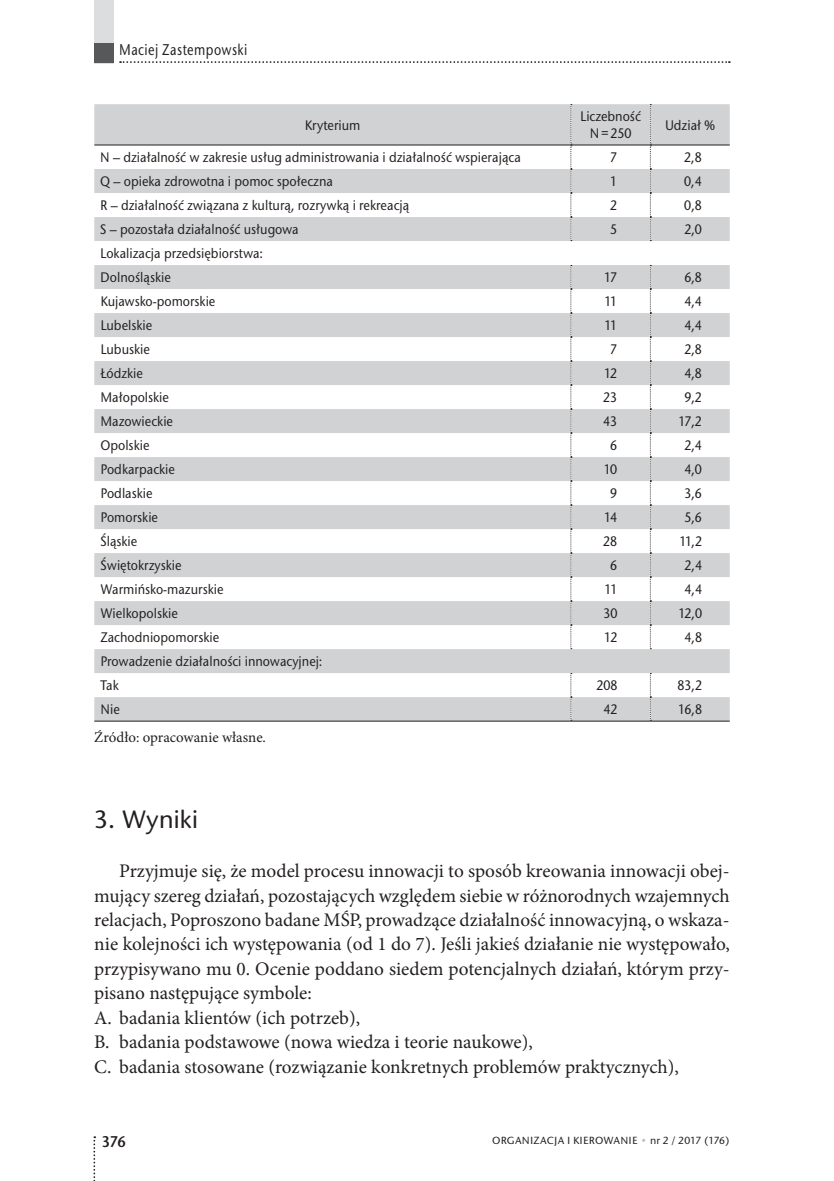
<style>
.page{position:relative;width:834px;height:1181px;background:#fff}
.page>*{position:absolute;margin:0;border:0;box-sizing:border-box;transform-origin:0 0}
.t1{font:500 25.38px "Stone Sans Itc TOT";letter-spacing:-.005em;color:#231f20}
.t2{font:19.25px/24.5px "Minion Pro";color:#231f20}
.t3{font:500 15.75px "Stone Sans Itc TOT";letter-spacing:.03em;color:#231f20;scale:.8 1}
.t4{font:15.75px "Stone Sans Itc TOT Semi";color:#231f20;scale:.9 1}
.t5{font:14.88px "Minion Pro";color:#231f20}
.t6{font:500 14px/24px "Stone Sans Itc TOT";color:#231f20;scale:.9 1}
.t7{font:500 10.5px "Stone Sans Itc TOT";letter-spacing:.02em;color:#231f20}
.s1{color:#bcbdc0}
</style>
<div class="page">
<svg style="left:93px;top:1136px;width:2px;height:45px"></svg>
<svg style="left:120px;top:61px;width:609px;height:2px"></svg>
<div style="left:94px;top:0;width:20px;height:63px;background:#dcdddf"></div>
<div style="left:94px;top:43px;width:20px;height:20px;background:#57585a"></div>
<svg style="left:94px;top:104px;width:635px;height:616px;fill:#d1d2d4"></svg>
<svg style="left:570px;top:104px;width:1px;height:137px"></svg>
<svg style="left:649px;top:104px;width:2px;height:137px"></svg>
<svg style="left:570px;top:265px;width:1px;height:384px"></svg>
<svg style="left:649px;top:265px;width:2px;height:384px"></svg>
<svg style="left:570px;top:673px;width:1px;height:47px"></svg>
<svg style="left:649px;top:673px;width:2px;height:47px"></svg>
<hr style="left:94px;top:145px;width:476px;height:1px;background:#231f20">
<hr style="left:570px;top:145px;width:80px;height:1px;background:#231f20">
<hr style="left:650px;top:145px;width:79px;height:1px;background:#231f20">
<hr style="left:94px;top:720px;width:476px;height:1px;background:#231f20">
<hr style="left:570px;top:720px;width:80px;height:1px;background:#231f20">
<hr style="left:650px;top:720px;width:79px;height:1px;background:#231f20">
<p class="t3" style="left:119px;top:40px;width:162px">Maciej Zastempowski</p>
<p class="t6" style="left:305px;top:113px;width:63px">Kryterium</p>
<p class="t6" style="left:580px;top:108px;width:69px;line-height:16.8px;text-align:center">Liczebność<br>N=250</p>
<p class="t6" style="left:665px;top:113px;width:57px">Udział %</p>
<p class="t6" style="left:100px;top:145px;width:469px">N – działalność w zakresie usług administrowania i działalność wspierająca</p>
<p class="t6" style="left:610px;top:145px;width:9px">7</p>
<p class="t6" style="left:684px;top:145px;width:21px">2,8</p>
<p class="t6" style="left:100px;top:169px;width:260px">Q – opieka zdrowotna i pomoc społeczna</p>
<p class="t6" style="left:610px;top:169px;width:9px">1</p>
<p class="t6" style="left:684px;top:169px;width:21px">0,4</p>
<p class="t6" style="left:100px;top:193px;width:345px">R – działalność związana z kulturą, rozrywką i rekreacją</p>
<p class="t6" style="left:610px;top:193px;width:9px">2</p>
<p class="t6" style="left:684px;top:193px;width:21px">0,8</p>
<p class="t6" style="left:100px;top:217px;width:222px">S – pozostała działalność usługowa</p>
<p class="t6" style="left:610px;top:217px;width:9px">5</p>
<p class="t6" style="left:684px;top:217px;width:21px">2,0</p>
<p class="t6" style="left:100px;top:241px;width:182px">Lokalizacja przedsiębiorstwa:<br>Dolnośląskie</p>
<p class="t6" style="left:604px;top:265px;width:16px">17</p>
<p class="t6" style="left:684px;top:265px;width:21px">6,8</p>
<p class="t6" style="left:100px;top:289px;width:129px">Kujawsko-pomorskie</p>
<p class="t6" style="left:604px;top:289px;width:16px">11</p>
<p class="t6" style="left:684px;top:289px;width:21px">4,4</p>
<p class="t6" style="left:100px;top:313px;width:59px">Lubelskie</p>
<p class="t6" style="left:604px;top:313px;width:16px">11</p>
<p class="t6" style="left:684px;top:313px;width:21px">4,4</p>
<p class="t6" style="left:100px;top:337px;width:57px">Lubuskie</p>
<p class="t6" style="left:610px;top:337px;width:9px">7</p>
<p class="t6" style="left:684px;top:337px;width:21px">2,8</p>
<p class="t6" style="left:100px;top:361px;width:49px">Łódzkie</p>
<p class="t6" style="left:604px;top:361px;width:16px">12</p>
<p class="t6" style="left:684px;top:361px;width:21px">4,8</p>
<p class="t6" style="left:100px;top:385px;width:78px">Małopolskie</p>
<p class="t6" style="left:603px;top:385px;width:17px">23</p>
<p class="t6" style="left:684px;top:385px;width:21px">9,2</p>
<p class="t6" style="left:100px;top:409px;width:82px">Mazowieckie</p>
<p class="t6" style="left:603px;top:409px;width:17px">43</p>
<p class="t6" style="left:678px;top:409px;width:27px">17,2</p>
<p class="t6" style="left:100px;top:433px;width:56px">Opolskie</p>
<p class="t6" style="left:610px;top:433px;width:9px">6</p>
<p class="t6" style="left:684px;top:433px;width:21px">2,4</p>
<p class="t6" style="left:100px;top:457px;width:84px">Podkarpackie</p>
<p class="t6" style="left:603px;top:457px;width:16px">10</p>
<p class="t6" style="left:684px;top:457px;width:21px">4,0</p>
<p class="t6" style="left:100px;top:481px;width:60px">Podlaskie</p>
<p class="t6" style="left:610px;top:481px;width:9px">9</p>
<p class="t6" style="left:684px;top:481px;width:21px">3,6</p>
<p class="t6" style="left:100px;top:505px;width:66px">Pomorskie</p>
<p class="t6" style="left:604px;top:505px;width:16px">14</p>
<p class="t6" style="left:684px;top:505px;width:21px">5,6</p>
<p class="t6" style="left:100px;top:529px;width:43px">Śląskie</p>
<p class="t6" style="left:603px;top:529px;width:17px">28</p>
<p class="t6" style="left:679px;top:529px;width:27px">11,2</p>
<p class="t6" style="left:100px;top:553px;width:92px">Świętokrzyskie</p>
<p class="t6" style="left:610px;top:553px;width:9px">6</p>
<p class="t6" style="left:684px;top:553px;width:21px">2,4</p>
<p class="t6" style="left:100px;top:577px;width:138px">Warmińsko-mazurskie</p>
<p class="t6" style="left:604px;top:577px;width:16px">11</p>
<p class="t6" style="left:684px;top:577px;width:21px">4,4</p>
<p class="t6" style="left:100px;top:601px;width:87px">Wielkopolskie</p>
<p class="t6" style="left:603px;top:601px;width:17px">30</p>
<p class="t6" style="left:678px;top:601px;width:28px">12,0</p>
<p class="t6" style="left:100px;top:625px;width:133px">Zachodniopomorskie</p>
<p class="t6" style="left:604px;top:625px;width:16px">12</p>
<p class="t6" style="left:684px;top:625px;width:21px">4,8</p>
<p class="t6" style="left:100px;top:649px;width:248px">Prowadzenie działalności innowacyjnej:<br>Tak</p>
<p class="t6" style="left:596px;top:673px;width:25px">208</p>
<p class="t6" style="left:677px;top:673px;width:29px">83,2</p>
<p class="t6" style="left:100px;top:697px;width:23px">Nie</p>
<p class="t6" style="left:603px;top:697px;width:17px">42</p>
<p class="t6" style="left:678px;top:697px;width:28px">16,8</p>
<p class="t5" style="left:94px;top:727px;width:173px">Źródło: opracowanie własne.</p>
<h1 class="t1" style="left:94px;top:804px;width:105px">3. Wyniki</h1>
<p class="t2" style="left:94px;top:858px;width:636px;text-indent:25px">Przyjmuje się, że model procesu innowacji to sposób kreowania innowacji obej&shy;mujący szereg działań, pozostających względem siebie w różnorodnych wzajemnych relacjach, Poproszono badane MŚP, prowadzące działalność innowacyjną, o wskaza&shy;nie kolejności ich występowania (od 1 do 7). Jeśli jakieś działanie nie występowało, przypisywano mu 0. Ocenie poddano siedem potencjalnych działań, którym przy&shy;pisano następujące symbole:<br>A. badania klientów (ich potrzeb),<br>B. badania podstawowe (nowa wiedza i teorie naukowe),<br>C. badania stosowane (rozwiązanie konkretnych problemów praktycznych),</p>
<p class="t4" style="left:102px;top:1132px;width:28px">376</p>
<p class="t7" style="left:492px;top:1134px;width:239px">ORGANIZACJA I KIEROWANIE <span class="s1">•</span> nr 2 / 2017 (176)</p>
</div>
